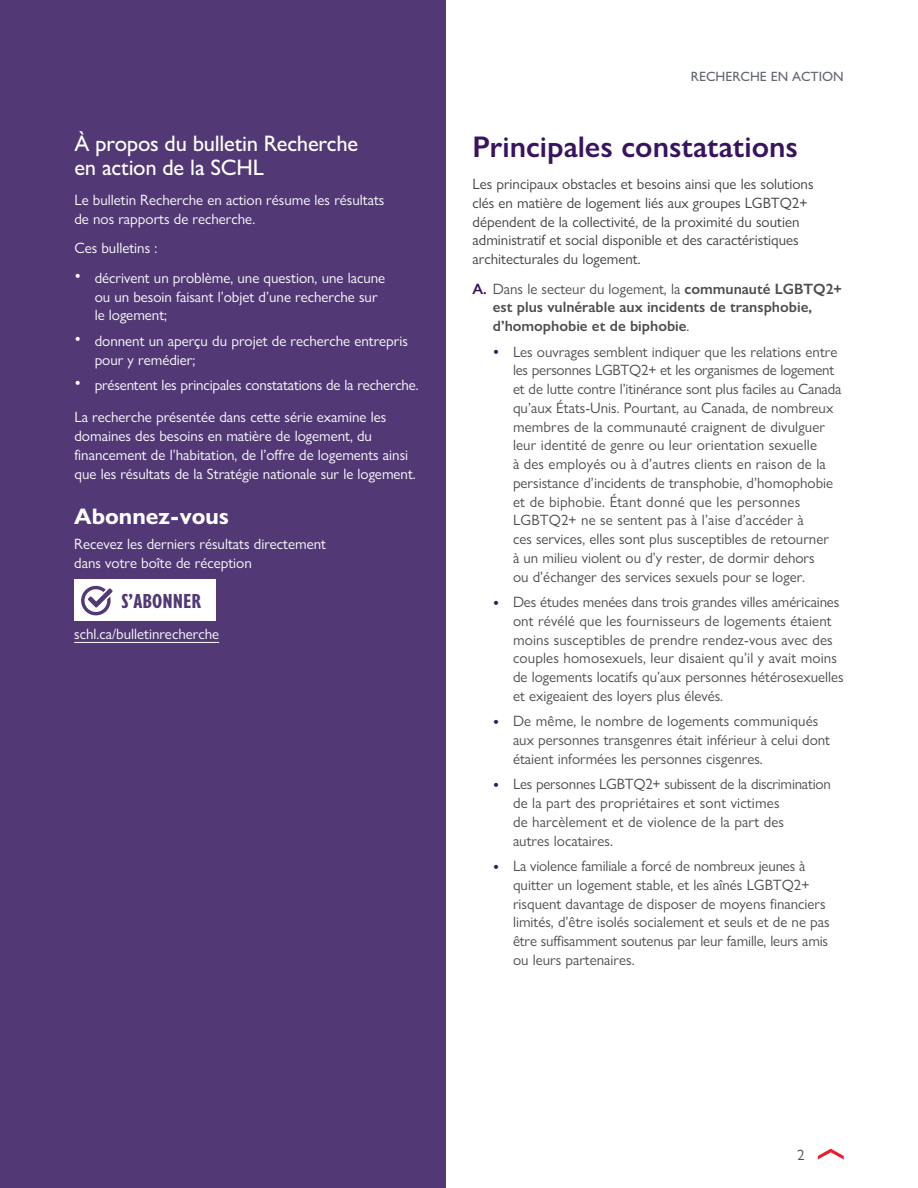
<style>
.page{position:relative;width:918px;height:1188px;background:#fff}
.page>*{position:absolute;margin:0;border:0;box-sizing:border-box;transform-origin:0 0}
.H3_Subhead{font:600 30px "Gill Sans Nova";color:#381460}
.t1{font:500 22.5px/24px "Gill Sans Nova";letter-spacing:-.01em;color:#fff}
.H3_Signup{font:700 22.5px "Gill Sans Nova";color:#fff}
.P_Button_Call_to_act{font:700 condensed 21px "Gill Sans Nova";color:#523975}
.t2{font:15px/18.8px "Gill Sans Nova";color:#4d4d4f}
.P_About_Body{font:15px/18.8px "Gill Sans Nova";color:#fff}
.P_Body{font:15px/18.8px "Gill Sans Nova";color:#414042}
.t3{font:600 15px/18.8px "Gill Sans Nova";color:#4d4d4f}
.P_Signup_Body{font:15px/18.8px "Gill Sans Nova";color:#fff}
.P_Signup_Body_Last{font:15px "Gill Sans Nova";color:#fff}
.t4{font:500 13.5px "Gill Sans Nova";color:#626770}
.s1{font-size:18px}
.s2{color:#381460}
.s3{font-weight:400}
.s4{font-size:18px;color:#381460}
</style>
<div class="page">
<div style="left:0;top:0;width:446px;height:1188px;background:#523975"></div>
<svg style="left:818px;top:1149px;width:26px;height:11px"></svg>
<div style="left:74px;top:579px;width:142px;height:42px;background:#fff"></div>
<svg style="left:81px;top:586px;width:32px;height:29px"></svg>
<hr style="left:74px;top:642px;width:145px;height:1px;background:#fff">
<h3 class="t1" style="left:74px;top:132px;width:285px">À propos du bulletin Recherche en action de la SCHL</h3>
<p class="P_About_Body" style="left:74px;top:190px;width:312px">Le bulletin Recherche en action résume les résultats de nos rapports de recherche.</p>
<p class="P_About_Body" style="left:74px;top:239px;width:84px">Ces bulletins :</p>
<p class="P_About_Body" style="left:95px;top:268px;width:292px;text-indent:-20px"><span class="s1">•</span> décrivent un problème, une question, une lacune ou un besoin faisant l’objet d’une recherche sur le logement;</p>
<p class="P_About_Body" style="left:95px;top:331px;width:315px;text-indent:-20px"><span class="s1">•</span> donnent un aperçu du projet de recherche entrepris pour y remédier;</p>
<p class="P_About_Body" style="left:74px;top:375px;width:346px"><span class="s1">•</span> présentent les principales constatations de la recherche.</p>
<p class="P_About_Body" style="left:74px;top:408px;width:343px">La recherche présentée dans cette série examine les domaines des besoins en matière de logement, du financement de l’habitation, de l’offre de logements ainsi que les résultats de la Stratégie nationale sur le logement.</p>
<h3 class="H3_Signup" style="left:74px;top:502px;width:156px">Abonnez-vous</h3>
<p class="P_Signup_Body" style="left:74px;top:534px;width:253px">Recevez les derniers résultats directement dans votre boîte de réception</p>
<p class="P_Button_Call_to_act" style="left:122px;top:587px;width:81px">S’ABONNER</p>
<p class="P_Signup_Body_Last" style="left:74px;top:625px;width:146px">schl.ca/bulletinrecherche</p>
<p class="t4" style="left:691px;top:68px;width:154px">RECHERCHE EN ACTION</p>
<h3 class="H3_Subhead" style="left:472px;top:128px;width:327px">Principales constatations</h3>
<p class="P_Body" style="left:472px;top:175px;width:343px">Les principaux obstacles et besoins ainsi que les solutions clés en matière de logement liés aux groupes LGBTQ2+ dépendent de la collectivité, de la proximité du soutien administratif et social disponible et des caractéristiques architecturales du logement.</p>
<p class="t3" style="left:493px;top:279px;width:351px;text-indent:-20px"><span class="s2">A.</span> <span class="s3">Dans le secteur du logement, la</span> communauté LGBTQ2+ est plus vulnérable aux incidents de transphobie, d’homophobie et de biphobie<span class="s3">.</span></p>
<p class="t2" style="left:513px;top:342px;width:330px;text-indent:-20px"><span class="s4">•</span> Les ouvrages semblent indiquer que les relations entre les personnes LGBTQ2+ et les organismes de logement et de lutte contre l’itinérance sont plus faciles au Canada qu’aux États-Unis. Pourtant, au Canada, de nombreux membres de la communauté craignent de divulguer leur identité de genre ou leur orientation sexuelle<br>à des employés ou à d’autres clients en raison de la persistance d’incidents de transphobie, d’homophobie et de biphobie. Étant donné que les personnes LGBTQ2+ ne se sentent pas à l’aise d’accéder à<br>ces services, elles sont plus susceptibles de retourner<br>à un milieu violent ou d’y rester, de dormir dehors<br>ou d’échanger des services sexuels pour se loger.</p>
<p class="t2" style="left:513px;top:593px;width:332px;text-indent:-20px"><span class="s4">•</span> Des études menées dans trois grandes villes américaines ont révélé que les fournisseurs de logements étaient moins susceptibles de prendre rendez-vous avec des couples homosexuels, leur disaient qu’il y avait moins de logements locatifs qu’aux personnes hétérosexuelles et exigeaient des loyers plus élevés.</p>
<p class="t2" style="left:513px;top:712px;width:319px;text-indent:-20px"><span class="s4">•</span> De même, le nombre de logements communiqués aux personnes transgenres était inférieur à celui dont étaient informées les personnes cisgenres.</p>
<p class="t2" style="left:513px;top:775px;width:319px;text-indent:-20px"><span class="s4">•</span> Les personnes LGBTQ2+ subissent de la discrimination de la part des propriétaires et sont victimes<br>de harcèlement et de violence de la part des<br>autres locataires.</p>
<p class="t2" style="left:513px;top:857px;width:318px;text-indent:-20px"><span class="s4">•</span> La violence familiale a forcé de nombreux jeunes à quitter un logement stable, et les aînés LGBTQ2+ risquent davantage de disposer de moyens financiers limités, d’être isolés socialement et seuls et de ne pas être suffisamment soutenus par leur famille, leurs amis ou leurs partenaires.</p>
<p class="t2" style="left:797px;top:1145px;width:9px">2</p>
</div>
